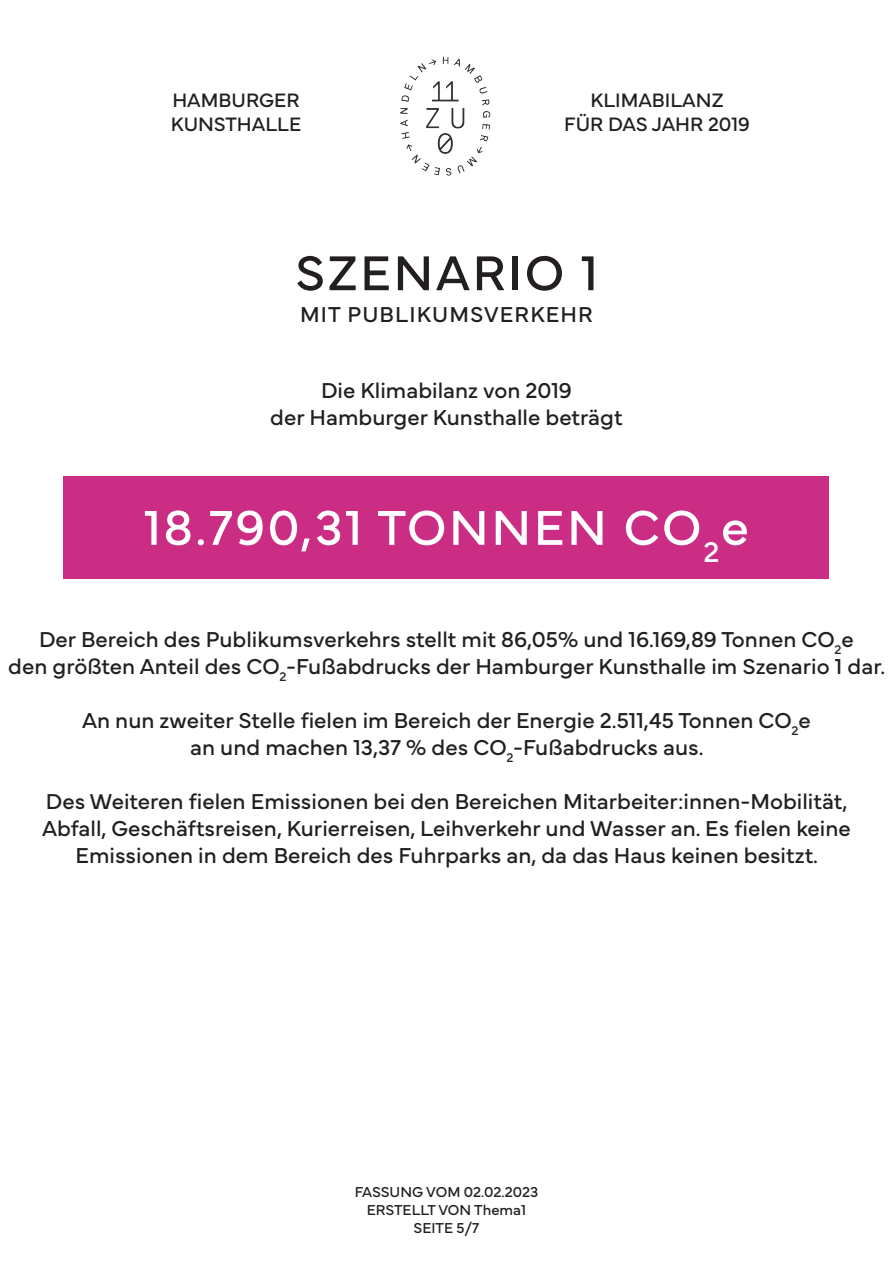
<style>
.page{position:relative;width:893px;height:1263px;background:#fff}
.page>*{position:absolute;margin:0;border:0;box-sizing:border-box;transform-origin:0 0}
.t1{font:51px "Mundial";letter-spacing:.05em;color:#fff}
.t2{font:51px "Mundial";letter-spacing:.05em;color:#231f20}
.t3{font:22.5px "Mundial";color:#231f20}
.t4{font:22.5px "Mundial";letter-spacing:.05em;color:#231f20}
.t5{font:20.25px/24.3px "Mundial";color:#231f20;text-align:center}
.t6{font:15px/18px "Mundial";color:#231f20;text-align:center}
</style>
<div class="page">
<img style="left:400px;top:56px;width:91px;height:120px">
<div style="left:64px;top:476px;width:765px;height:102px;background:#cb2d85"></div>
<p class="t5" style="left:171px;top:86px;width:132px;text-align:left">HAMBURGER<br>KUNSTHALLE</p>
<p class="t5" style="left:564px;top:86px;width:187px">KLIMABILANZ<br>FÜR DAS JAHR 2019</p>
<p class="t2" style="left:295px;top:233px;width:304px">SZENARIO 1</p>
<p class="t4" style="left:300px;top:296px;width:294px">MIT PUBLIKUMSVERKEHR</p>
<p class="t3" style="left:321px;top:373px;width:252px">Die Klimabilanz von 2019</p>
<p class="t3" style="left:270px;top:400px;width:354px">der Hamburger Kunsthalle beträgt</p>
<p class="t1" style="left:144px;top:488px;width:606px">18.790,31 TONNEN CO<sub>2</sub>e</p>
<p class="t3" style="left:39px;top:622px;width:816px">Der Bereich des Publikumsverkehrs stellt mit 86,05% und 16.169,89 Tonnen CO<sub>2</sub>e</p>
<p class="t3" style="left:8px;top:649px;width:878px">den größten Anteil des CO<sub>2</sub>-Fußabdrucks der Hamburger Kunsthalle im Szenario 1 dar.</p>
<p class="t3" style="left:82px;top:703px;width:730px">An nun zweiter Stelle fielen im Bereich der Energie 2.511,45 Tonnen CO<sub>2</sub>e</p>
<p class="t3" style="left:190px;top:730px;width:515px">an und machen 13,37 % des CO<sub>2</sub>-Fußabdrucks aus.</p>
<p class="t3" style="left:46px;top:784px;width:803px">Des Weiteren fielen Emissionen bei den Bereichen Mitarbeiter:innen-Mobilität,</p>
<p class="t3" style="left:42px;top:811px;width:810px">Abfall, Geschäftsreisen, Kurierreisen, Leihverkehr und Wasser an. Es fielen keine</p>
<p class="t3" style="left:76px;top:838px;width:744px">Emissionen in dem Bereich des Fuhrparks an, da das Haus keinen besitzt.</p>
<p class="t6" style="left:355px;top:1181px;width:185px">FASSUNG VOM 02.02.2023<br>ERSTELLT VON Thema1<br>SEITE 5/7</p>
</div>
